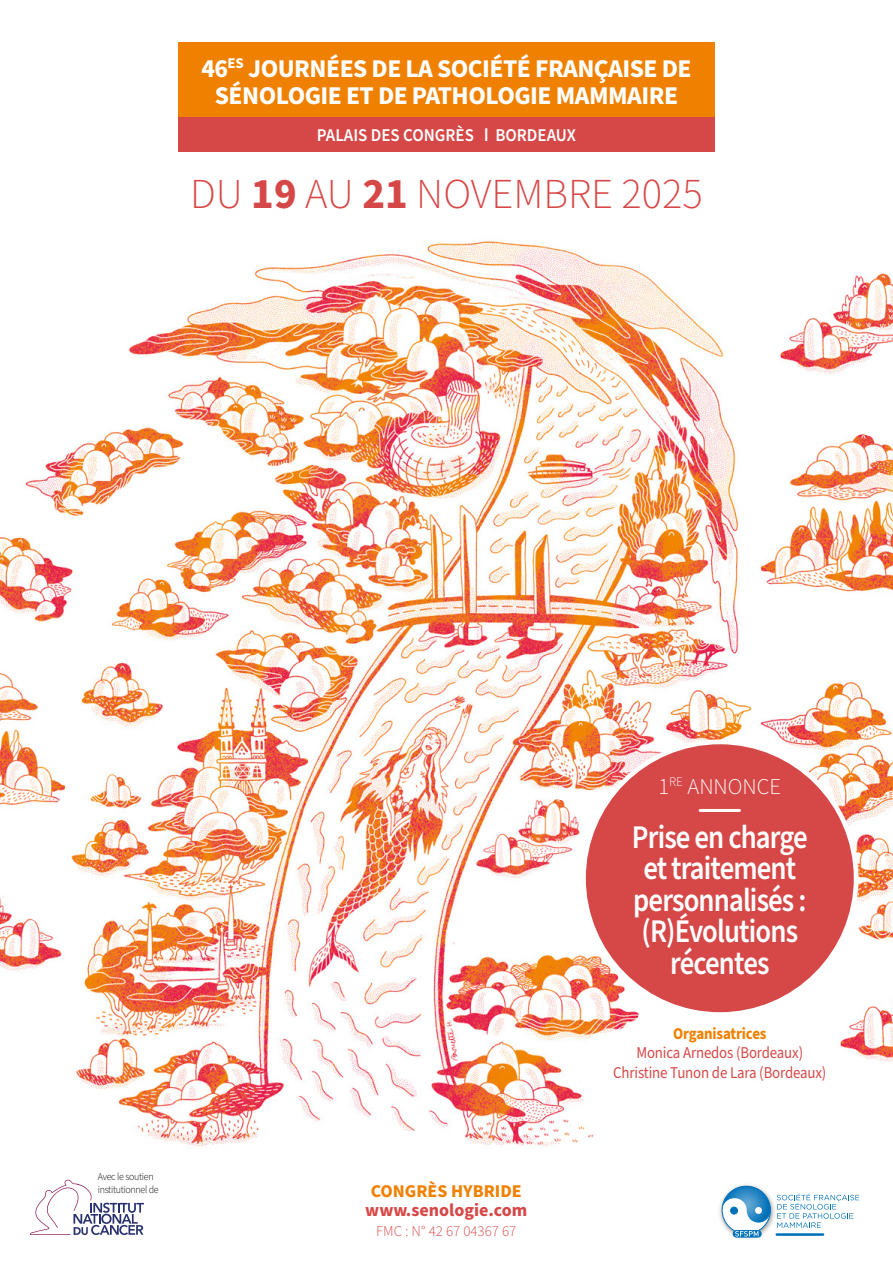
<style>
.page{position:relative;width:893px;height:1263px;background:#fff}
.page>*{position:absolute;margin:0;border:0;box-sizing:border-box;transform-origin:0 0}
.t1{font:300 42.6px "Source Sans Pro";color:#d64847}
.t2{font:600 33px/31.5px "Source Sans Pro";letter-spacing:-.03em;color:#fff;text-align:center;scale:.87 1}
.t3{font:700 25.65px/27.8px "Source Sans Pro";letter-spacing:-.02em;color:#fff;text-align:center}
.t4{font:300 22.5px "Source Sans Pro";color:#fff}
.t5{font:600 18px "Source Sans Pro";color:#fff;scale:.94 1}
.t6{font:700 18px "Source Sans Pro";color:#d64847}
.t7{font:700 18px "Source Sans Pro";color:#f08100}
.t8{font:16.5px/19.5px "Source Sans Pro";letter-spacing:-.01em;color:#d64847;text-align:center;scale:.9 1}
.t9{font:700 16.5px "Source Sans Pro";letter-spacing:-.01em;color:#f08100;scale:.9 1}
.t10{font:300 15px "Source Sans Pro";color:#d64847}
.t11{font:300 10.5px/12.5px "Source Sans Pro";letter-spacing:-.03em;color:#000;scale:.95 1}
.s1{font-weight:700}
</style>
<div class="page">
<img style="left:29px;top:241px;width:732px;height:995px">
<img style="left:741px;top:660px;width:152px;height:280px">
<img style="left:761px;top:434px;width:132px;height:159px">
<img style="left:0;top:534px;width:85px;height:90px">
<svg style="left:0;top:632px;width:224px;height:182px"></svg>
<img style="left:65px;top:659px;width:101px;height:72px">
<svg style="left:82px;top:442px;width:180px;height:121px"></svg>
<img style="left:25px;top:413px;width:169px;height:121px">
<img style="left:0;top:878px;width:71px;height:107px">
<svg style="left:448px;top:792px;width:307px;height:315px"></svg>
<img style="left:840px;top:1002px;width:53px;height:60px">
<img style="left:468px;top:794px;width:131px;height:97px">
<img style="left:780px;top:273px;width:113px;height:101px">
<div style="left:178px;top:43px;width:536px;height:108px;background:#f08100"></div>
<div style="left:178px;top:117px;width:536px;height:34px;background:#d64847"></div>
<svg style="left:779px;top:1193px;width:80px;height:35px"></svg>
<img style="left:715px;top:1180px;width:64px;height:59px">
<div style="left:722px;top:1186px;width:48px;height:48px;background:#fff;border-radius:50%"></div>
<svg style="left:722px;top:1186px;width:48px;height:36px"></svg>
<div style="left:755px;top:1207px;width:7px;height:7px;background:#fff;border-radius:50%"></div>
<hr style="left:777px;top:1233px;width:46px;height:3px;background:#0071b9">
<svg style="left:733px;top:1230px;width:29px;height:7px"></svg>
<svg style="left:735px;top:1231px;width:23px;height:5px"></svg>
<svg style="left:30px;top:1180px;width:114px;height:55px"></svg>
<div style="left:583px;top:742px;width:273px;height:272px;background:#d64847;border-radius:50%"></div>
<hr style="left:700px;top:809px;width:39px;height:3px;background:#fff">
<p class="t3" style="left:201px;top:55px;width:492px">46<sup>ES</sup> JOURNÉES DE LA SOCIÉTÉ FRANÇAISE DE<br>SÉNOLOGIE ET DE PATHOLOGIE MAMMAIRE</p>
<p class="t5" style="left:317px;top:123px;width:277px">PALAIS DES CONGRÈS l BORDEAUX</p>
<h1 class="t1" style="left:190px;top:165px;width:514px">DU <span class="s1">19</span> AU <span class="s1">21</span> NOVEMBRE 2025</h1>
<p class="t4" style="left:658px;top:771px;width:124px">1<sup>RE</sup> ANNONCE</p>
<p class="t2" style="left:632px;top:822px;width:204px">Prise en charge et traitement personnalisés : (R)Évolutions récentes</p>
<p class="t11" style="left:98px;top:1171px;width:66px">Avec le soutien institutionnel de</p>
<p class="t7" style="left:371px;top:1178px;width:153px">CONGRÈS HYBRIDE</p>
<p class="t6" style="left:365px;top:1198px;width:164px">www.senologie.com</p>
<p class="t10" style="left:376px;top:1221px;width:142px">FMC : N° 42 67 04367 67</p>
<p class="t9" style="left:673px;top:1022px;width:105px">Organisatrices</p>
<p class="t8" style="left:613px;top:1043px;width:238px">Monica Arnedos (Bordeaux)<br>Christine Tunon de Lara (Bordeaux)</p>
</div>
